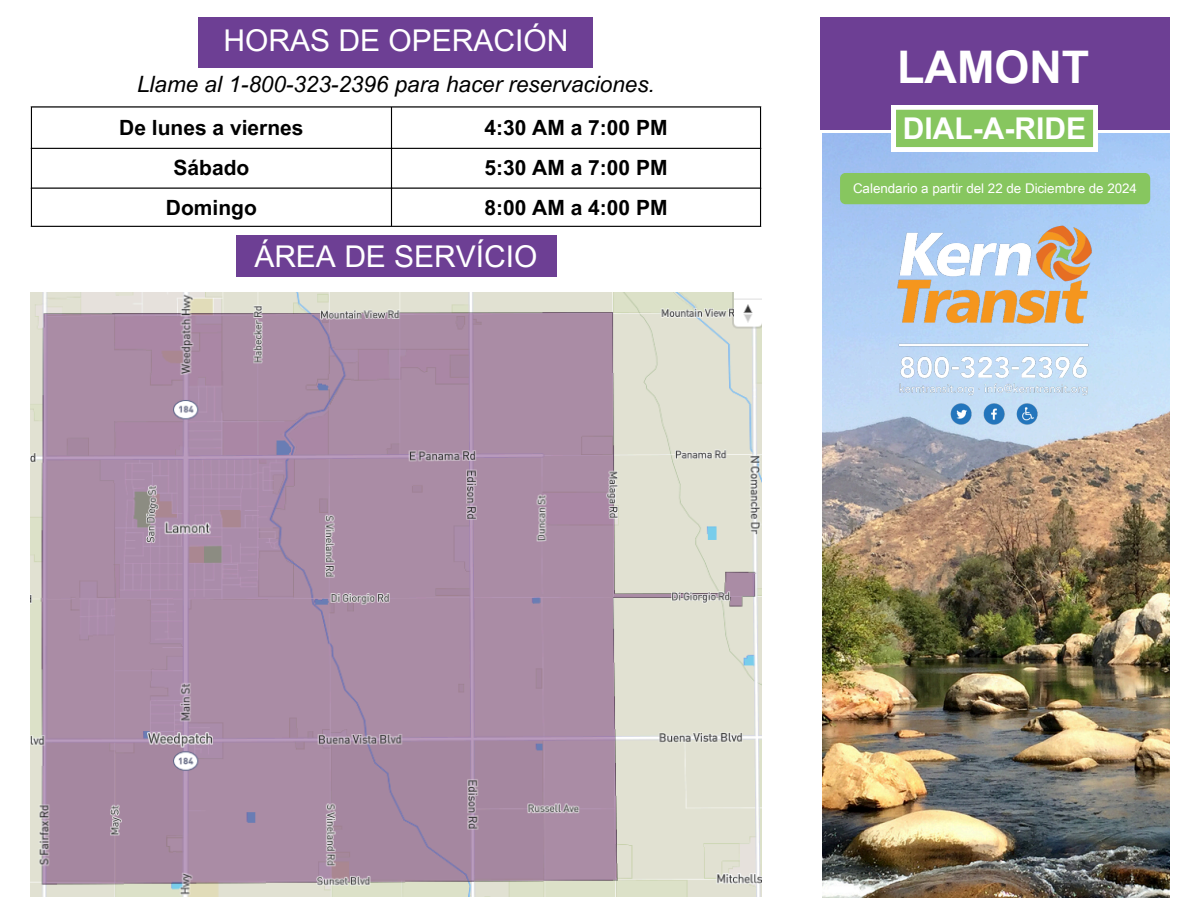
<style>
.page{position:relative;width:1188px;height:918px;background:#fff}
.page>*{position:absolute;margin:0;border:0;box-sizing:border-box;transform-origin:0 0}
.t1{font:700 45px "Arial MT Pro";color:#fff}
.t2{font:30px "Arial MT Pro";color:#fff}
.t3{font:700 30px "Arial MT Pro";color:#fff}
.t4{font:italic 22.5px "Arial MT Pro";color:#000}
.t5{font:700 21px "Arial Unicode MS";color:#000}
.t6{font:13.35px "Arial Unicode MS";color:#fff}
</style>
<div class="page">
<img style="left:31px;top:292px;width:730px;height:605px">
<div style="left:199px;top:17px;width:394px;height:51px;background:#6d3f94"></div>
<div style="left:236px;top:236px;width:320px;height:41px;background:#6d3f94"></div>
<hr style="left:31px;top:108px;width:1px;height:118px;background:#000">
<hr style="left:391px;top:108px;width:1px;height:118px;background:#000">
<hr style="left:760px;top:108px;width:1px;height:118px;background:#000">
<hr style="left:31px;top:106px;width:730px;height:2px;background:#000">
<hr style="left:31px;top:148px;width:730px;height:1px;background:#000">
<hr style="left:31px;top:188px;width:730px;height:1px;background:#000">
<hr style="left:31px;top:226px;width:730px;height:1px;background:#000">
<div style="left:820px;top:17px;width:350px;height:112px;background:#6d3f94"></div>
<img style="left:822px;top:133px;width:348px;height:764px">
<div style="left:892px;top:105px;width:206px;height:47px;background:#fff"></div>
<div style="left:896px;top:109px;width:198px;height:38px;background:#87c65f"></div>
<img style="left:847px;top:220px;width:296px;height:111px">
<img style="left:892px;top:337px;width:203px;height:94px">
<div style="left:840px;top:173px;width:310px;height:31px;background:#87c65f"></div>
<p class="t2" style="left:224px;top:30px;width:346px">HORAS DE OPERACIÓN</p>
<p class="t4" style="left:137px;top:75px;width:519px">Llame al 1-800-323-2396 para hacer reservaciones.</p>
<h4 class="t5" style="left:119px;top:112px;width:186px">De lunes a viernes</h4>
<p class="t5" style="left:484px;top:112px;width:185px">4:30 AM a 7:00 PM</p>
<p class="t5" style="left:174px;top:152px;width:77px">Sábado</p>
<p class="t5" style="left:484px;top:152px;width:185px">5:30 AM a 7:00 PM</p>
<p class="t5" style="left:166px;top:192px;width:92px">Domingo</p>
<p class="t5" style="left:484px;top:192px;width:185px">8:00 AM a 4:00 PM</p>
<h3 class="t2" style="left:254px;top:245px;width:285px">ÁREA DE SERVÍCIO</h3>
<p class="t1" style="left:897px;top:50px;width:194px">LAMONT</p>
<h1 class="t3" style="left:903px;top:117px;width:185px">DIAL-A-RIDE</h1>
<p class="t6" style="left:853px;top:179px;width:286px">Calendario a partir del 22 de Diciembre de 2024</p>
</div>
